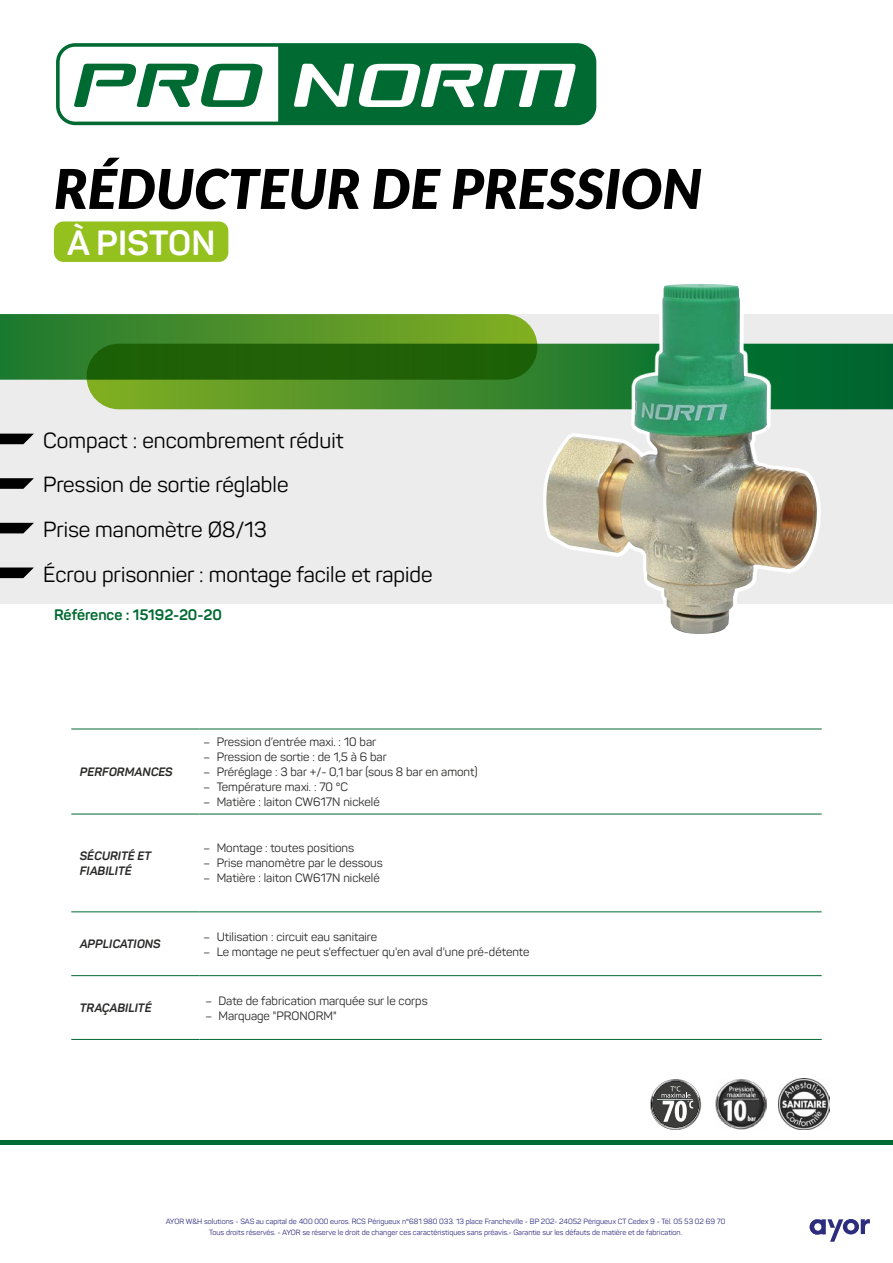
<style>
.page{position:relative;width:893px;height:1263px;background:#fff}
.page>*{position:absolute;margin:0;border:0;box-sizing:border-box;transform-origin:0 0}
.t1{font:italic 900 54.9px "Lato";color:#000}
.t2{font:700 34.5px "Panton";color:#fff}
.t3{font:21.6px/44.7px "Panton";color:#000}
.t4{font:700 15px "Panton";color:#006a32}
.t5{font:12px "Panton";color:#282827}
.t6{font:italic 700 12px/14.4px "Panton";color:#282827}
.t7{font:7.5px/10.5px "Panton";color:#2d2d7e;text-align:center}
.s1{font-family:"Myriad Pro"}
</style>
<div class="page">
<div style="left:0;top:314px;width:893px;height:290px;background:#ececec"></div>
<svg style="left:56px;top:43px;width:540px;height:82px"></svg>
<svg style="left:0;top:314px;width:537px;height:66px;background:#4b902c"></svg>
<svg style="left:87px;top:344px;width:806px;height:65px;background:#33771b"></svg>
<hr style="left:0;top:1140px;width:893px;height:4px;background:#006a32">
<svg style="left:814px;top:1219px;width:56px;height:23px"></svg>
<img style="left:810px;top:1219px;width:7px;height:15px">
<img style="left:779px;top:1079px;width:51px;height:51px">
<hr style="left:71px;top:729px;width:129px;height:1px;background:#006a32">
<hr style="left:200px;top:729px;width:622px;height:1px;background:#006a32">
<hr style="left:71px;top:814px;width:129px;height:1px;background:#006a32">
<hr style="left:200px;top:814px;width:622px;height:1px;background:#006a32">
<hr style="left:71px;top:911px;width:129px;height:1px;background:#006a32">
<hr style="left:200px;top:911px;width:622px;height:1px;background:#006a32">
<hr style="left:71px;top:975px;width:129px;height:1px;background:#006a32">
<hr style="left:200px;top:975px;width:622px;height:1px;background:#006a32">
<hr style="left:71px;top:1039px;width:129px;height:1px;background:#006a32">
<hr style="left:200px;top:1039px;width:622px;height:1px;background:#006a32">
<div style="left:54px;top:221px;width:174px;height:41px;background:#95c11f"></div>
<img style="left:546px;top:284px;width:274px;height:350px">
<img style="left:716px;top:1079px;width:51px;height:51px">
<svg style="left:0;top:434px;width:34px;height:10px"></svg>
<svg style="left:0;top:478px;width:34px;height:11px"></svg>
<svg style="left:0;top:523px;width:34px;height:10px"></svg>
<svg style="left:0;top:567px;width:34px;height:11px"></svg>
<svg style="left:650px;top:1079px;width:52px;height:51px"></svg>
<h1 class="t1" style="left:54px;top:148px;width:650px">RÉDUCTEUR DE PRESSION</h1>
<h2 class="t2" style="left:67px;top:221px;width:150px">À PISTON</h2>
<h3 class="t3" style="left:43px;top:417px;width:391px">Compact : encombrement réduit<br>Pression de sortie réglable<br>Prise manomètre Ø8/13<br>Écrou prisonnier : montage facile et rapide</h3>
<p class="t4" style="left:54px;top:606px;width:169px">Référence : 15192-20-20</p>
<p class="t6" style="left:80px;top:765px;width:95px">PERFORMANCES</p>
<p class="t5" style="left:204px;top:734px;width:174px"><span class="s1">–</span> Pression d’entrée maxi. : 10 bar</p>
<p class="t5" style="left:204px;top:749px;width:184px"><span class="s1">–</span> Pression de sortie : de 1,5 à 6 bar</p>
<p class="t5" style="left:204px;top:764px;width:275px"><span class="s1">–</span> Préréglage : 3 bar +/- 0,1 bar (sous 8 bar en amont)</p>
<p class="t5" style="left:204px;top:779px;width:146px"><span class="s1">–</span> Température maxi. : 70 °C</p>
<p class="t5" style="left:204px;top:794px;width:177px"><span class="s1">–</span> Matière : laiton CW617N nickelé</p>
<p class="t6" style="left:80px;top:849px;width:73px">SÉCURITÉ ET<br>FIABILITÉ</p>
<p class="t5" style="left:204px;top:841px;width:152px"><span class="s1">–</span> Montage : toutes positions</p>
<p class="t5" style="left:204px;top:856px;width:180px"><span class="s1">–</span> Prise manomètre par le dessous</p>
<p class="t5" style="left:204px;top:871px;width:177px"><span class="s1">–</span> Matière : laiton CW617N nickelé</p>
<p class="t6" style="left:80px;top:937px;width:82px">APPLICATIONS</p>
<p class="t5" style="left:204px;top:929px;width:175px"><span class="s1">–</span> Utilisation : circuit eau sanitaire</p>
<p class="t5" style="left:204px;top:944px;width:327px"><span class="s1">–</span> Le montage ne peut s'effectuer qu'en aval d'une pré-détente</p>
<p class="t6" style="left:80px;top:1000px;width:73px">TRAÇABILITÉ</p>
<p class="t5" style="left:206px;top:993px;width:223px"><span class="s1">–</span> Date de fabrication marquée sur le corps</p>
<p class="t5" style="left:206px;top:1008px;width:132px"><span class="s1">–</span> Marquage "PRONORM"</p>
<p class="t7" style="left:166px;top:1216px;width:561px">AYOR W&amp;H solutions - SAS au capital de 400 000 euros. RCS Périgueux n°681 980 033. 13 place Francheville - BP 202- 24052 Périgueux CT Cedex 9 - Tél. 05 53 02 69 70<br>Tous droits réservés. - AYOR se réserve le droit de changer ces caractéristiques sans préavis.- Garantie sur les défauts de matière et de fabrication.</p>
</div>
